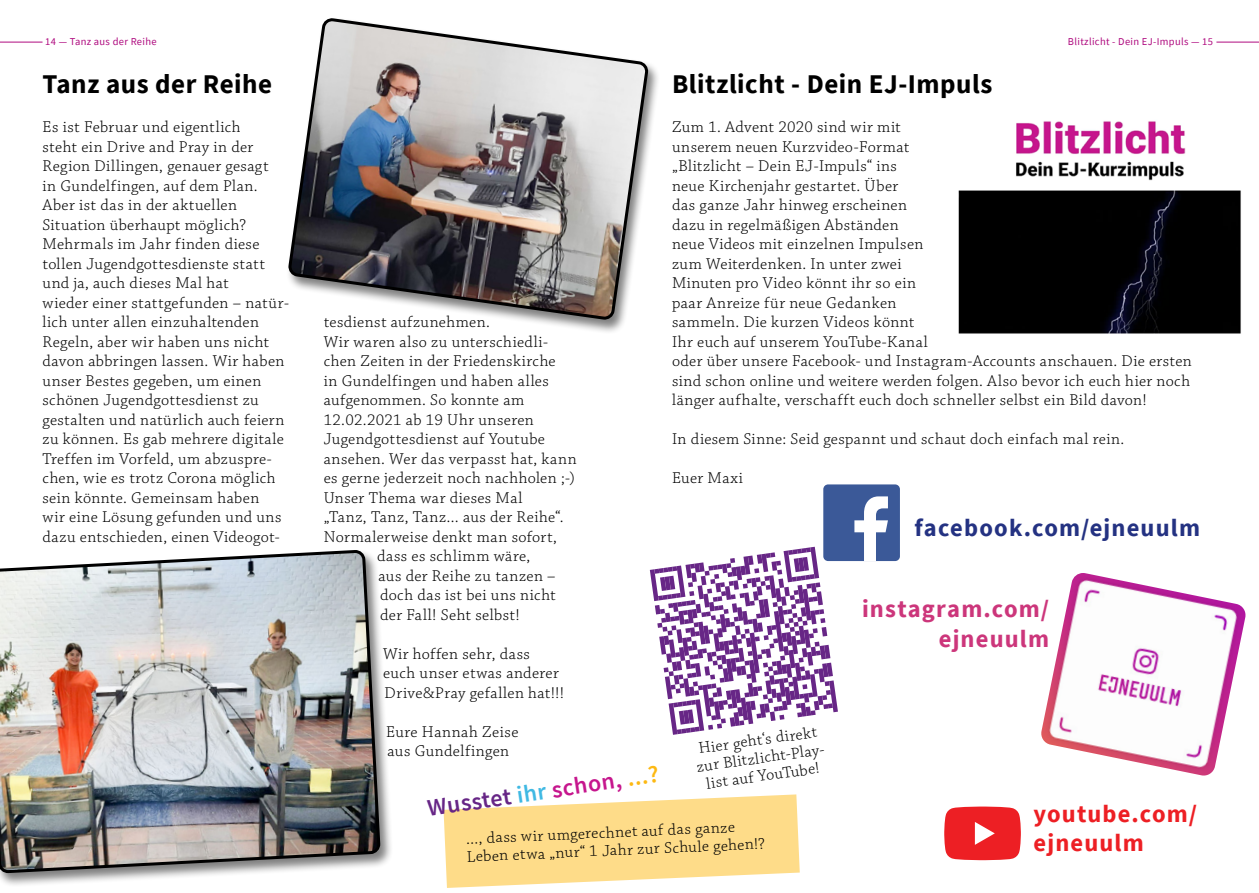
<style>
.page{position:relative;width:1259px;height:893px;background:#fff}
.page>*{position:absolute;margin:0;border:0;box-sizing:border-box;transform-origin:0 0}
.Headline{font:700 27px "Source Sans Pro";letter-spacing:.02em;color:#000}
.Vertikaltitel{font:700 24.45px/29.4px "Source Sans Pro";letter-spacing:.045em;color:#cc367b;text-align:right}
.Vertikaltitel-2{font:700 24.45px "Source Sans Pro";letter-spacing:.05em;color:#243282}
.Vertikaltitel-3{font:700 24.45px "Source Sans Pro";letter-spacing:.05em;color:#ed1f24}
.Headline_small{font:600 24px "Source Sans Pro";color:#672686}
.MainTextBasic{font:300 16.5px/19.5px "Chaparral Pro";letter-spacing:.025em;color:#000}
.t1{font:10.5px "Source Sans Pro";letter-spacing:.03em;color:#af0a7f}
.s1{color:#40b9e3}
.s2{color:#c6168d}
.s3{color:#fdb913}
</style>
<div class="page">
<div style="left:286px;top:17px;width:375px;height:317px;background:#000;opacity:.5"></div>
<img style="left:286px;top:17px;width:364px;height:305px">
<div style="left:0;top:549px;width:393px;height:339px;background:#000;opacity:.5"></div>
<img style="left:0;top:551px;width:379px;height:321px">
<img style="left:1041px;top:573px;width:205px;height:203px">
<div style="left:823px;top:484px;width:77px;height:77px;background:#3b5998;border-radius:5px"></div>
<svg style="left:854px;top:496px;width:34px;height:65px"></svg>
<svg style="left:944px;top:806px;width:77px;height:54px;background:#ef3b3f"></svg>
<svg style="left:650px;top:547px;width:188px;height:188px"></svg>
<img style="left:958px;top:121px;width:283px;height:213px">
<svg style="left:443px;top:794px;width:357px;height:94px"></svg>
<hr style="left:0;top:42px;width:43px;height:1px;background:#af0a7f">
<hr style="left:1216px;top:42px;width:43px;height:1px;background:#af0a7f">
<p class="t1" style="left:45px;top:35px;width:113px">14 — Tanz aus der Reihe</p>
<p class="t1" style="left:1068px;top:35px;width:147px">Blitzlicht - Dein EJ-Impuls — 15</p>
<p class="Headline" style="left:43px;top:66px;width:231px">Tanz aus der Reihe</p>
<p class="MainTextBasic" style="left:43px;top:118px;width:228px">Es ist Februar und eigentlich steht ein Drive and Pray in der<br>Region Dillingen, genauer gesagt in Gundelfingen, auf dem Plan.<br>Aber ist das in der aktuellen<br>Situation überhaupt möglich?</p>
<p class="MainTextBasic" style="left:43px;top:235px;width:248px">Mehrmals im Jahr finden diese tollen Jugendgottesdienste statt und ja, auch dieses Mal hat<br>wieder einer stattgefunden – natür&shy;lich unter allen einzuhaltenden<br>Regeln, aber wir haben uns nicht davon abbringen lassen. Wir haben unser Bestes gegeben, um einen schönen Jugendgottesdienst zu gestalten und natürlich auch feiern zu können. Es gab mehrere digitale<br>Treffen im Vorfeld, um abzuspre&shy;chen, wie es trotz Corona möglich sein könnte. Gemeinsam haben<br>wir eine Lösung gefunden und uns dazu entschieden, einen Videogot-</p>
<p class="Headline" style="left:672px;top:66px;width:322px">Blitzlicht - Dein EJ-Impuls</p>
<p class="MainTextBasic" style="left:672px;top:118px;width:521px">Zum 1. Advent 2020 sind wir mit<br>unserem neuen Kurzvideo-Format<br>„Blitzlicht – Dein EJ-Impuls“ ins<br>neue Kirchenjahr gestartet. Über<br>das ganze Jahr hinweg erscheinen<br>dazu in regelmäßigen Abständen<br>neue Videos mit einzelnen Impulsen<br>zum Weiterdenken. In unter zwei<br>Minuten pro Video könnt ihr so ein<br>paar Anreize für neue Gedanken<br>sammeln. Die kurzen Videos könnt<br>Ihr euch auf unserem YouTube-Kanal<br>oder über unsere Facebook- und Instagram-Accounts anschauen. Die ersten sind schon online und weitere werden folgen. Also bevor ich euch hier noch länger aufhalte, verschafft euch doch schneller selbst ein Bild davon!</p>
<p class="MainTextBasic" style="left:672px;top:430px;width:454px">In diesem Sinne: Seid gespannt und schaut doch einfach mal rein.</p>
<p class="MainTextBasic" style="left:672px;top:469px;width:73px">Euer Maxi</p>
<p class="MainTextBasic" style="left:324px;top:313px;width:254px">tesdienst aufzunehmen.<br>Wir waren also zu unterschiedli&shy;chen Zeiten in der Friedenskirche<br>in Gundelfingen und haben alles aufgenommen. So konnte am<br>12.02.2021 ab 19 Uhr unseren<br>Jugendgottesdienst auf Youtube ansehen. Wer das verpasst hat, kann es gerne jederzeit noch nachholen ;-)</p>
<p class="MainTextBasic" style="left:324px;top:488px;width:200px">Unser Thema war dieses Mal</p>
<p class="MainTextBasic" style="left:324px;top:508px;width:241px">„Tanz, Tanz, Tanz… aus der Reihe“.</p>
<p class="MainTextBasic" style="left:324px;top:527px;width:235px">Normalerweise denkt man sofort,</p>
<p class="MainTextBasic" style="left:377px;top:547px;width:155px">dass es schlimm wäre,</p>
<p class="MainTextBasic" style="left:379px;top:566px;width:178px">aus der Reihe zu tanzen –</p>
<p class="MainTextBasic" style="left:380px;top:586px;width:177px">doch das ist bei uns nicht</p>
<p class="MainTextBasic" style="left:380px;top:605px;width:141px">der Fall! Seht selbst!</p>
<p class="MainTextBasic" style="left:383px;top:644px;width:182px">Wir hoffen sehr, dass euch unser etwas anderer<br>Drive&amp;Pray gefallen hat!!!</p>
<p class="MainTextBasic" style="left:386px;top:722px;width:134px">Eure Hannah Zeise aus Gundelfingen</p>
<p class="Vertikaltitel-2" style="left:914px;top:511px;width:287px">facebook.com/ejneuulm</p>
<p class="Vertikaltitel" style="left:862px;top:594px;width:189px">instagram.com/ ejneuulm</p>
<p class="MainTextBasic" style="left:693px;top:741px;width:134px;line-height:18px;text-align:center;rotate:-8deg">Hier geht‘s direkt zur Blitzlicht-Play&shy;list auf YouTube!</p>
<p class="MainTextBasic" style="left:466px;top:829px;width:300px;line-height:17.9px;rotate:-2deg">…, dass wir umgerechnet auf das ganze<br>Leben etwa „nur“ 1 Jahr zur Schule gehen!?</p>
<p class="Headline_small" style="left:425px;top:793px;width:235px;rotate:-9deg">Wusstet <span class="s1">ihr</span> <span class="s2">schon,</span> <span class="s3">...?</span></p>
<p class="Vertikaltitel-3" style="left:1033px;top:797px;width:165px">youtube.com/</p>
<p class="Vertikaltitel-3" style="left:1033px;top:826px;width:112px">ejneuulm</p>
</div>
